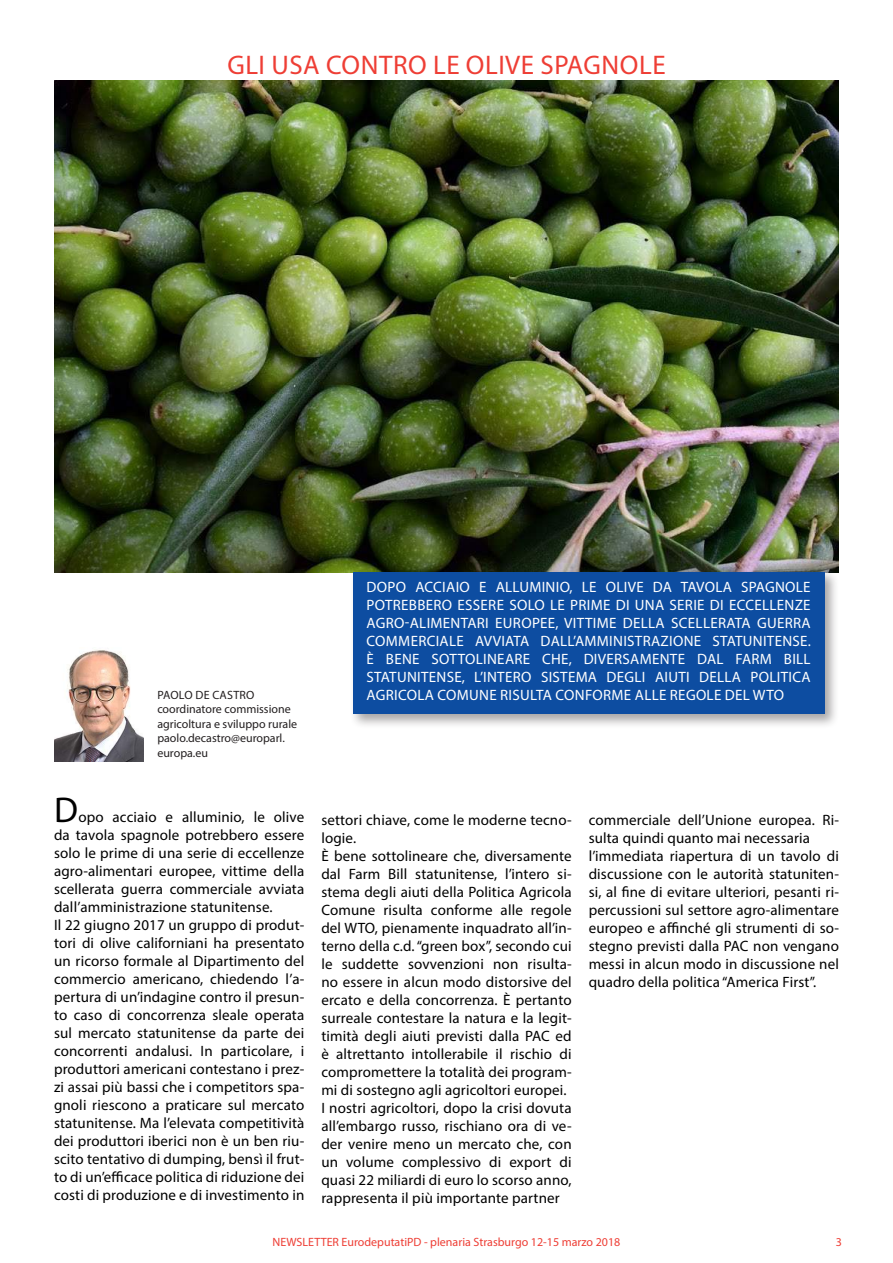
<style>
.page{position:relative;width:893px;height:1263px;background:#fff}
.page>*{position:absolute;margin:0;border:0;box-sizing:border-box;transform-origin:0 0}
.t1{font:36px "Myriad Pro";color:#000}
.t2{font:27px "Myriad Pro";letter-spacing:.02em;color:#ee3e35}
.t3{font:15px/18px "Myriad Pro";letter-spacing:.01em;color:#000}
.t4{font:15px/18px "Myriad Pro";letter-spacing:.02em;color:#fff;text-align:justify}
.t5{font:12px/14.4px "Myriad Pro";color:#231f20}
.t6{font:12px "Myriad Pro";color:#ee3e35}
</style>
<div class="page">
<img style="left:54px;top:81px;width:785px;height:492px">
<div style="left:350px;top:569px;width:489px;height:160px;background:#231f20;opacity:.4"></div>
<div style="left:353px;top:572px;width:471px;height:141px;background:#0d4da1"></div>
<img style="left:54px;top:650px;width:90px;height:111px">
<h2 class="t2" style="left:227px;top:49px;width:440px">GLI USA CONTRO LE OLIVE SPAGNOLE</h2>
<p class="t5" style="left:157px;top:687px;width:141px">PAOLO DE CASTRO coordinatore commissione agricoltura e sviluppo rurale paolo.decastro@europarl. europa.eu</p>
<p class="t4" style="left:367px;top:578px;width:446px">DOPO ACCIAIO E ALLUMINIO, LE OLIVE DA TAVOLA SPAGNOLE POTREBBERO ESSERE SOLO LE PRIME DI UNA SERIE DI ECCELLENZE AGRO-ALIMENTARI EUROPEE, VITTIME DELLA SCELLERATA GUERRA COMMERCIALE AVVIATA DALL’AMMINISTRAZIONE STATUNITENSE.<br>È BENE SOTTOLINEARE CHE, DIVERSAMENTE DAL FARM BILL STATUNITENSE, L’INTERO SISTEMA DEGLI AIUTI DELLA POLITICA AGRICOLA COMUNE RISULTA CONFORME ALLE REGOLE DEL WTO</p>
<h1 class="t1" style="left:54px;top:788px;width:25px">D</h1>
<p class="t3" style="left:54px;top:808px;width:252px;text-indent:24px">opo acciaio e alluminio, le olive da tavola spagnole potrebbero essere solo le prime di una serie di eccellenze agro-alimentari europee, vittime della scellerata guerra commerciale avviata dall’amministrazione statunitense.<br>Il 22 giugno 2017 un gruppo di produt&shy;tori di olive californiani ha presentato un ricorso formale al Dipartimento del commercio americano, chiedendo l’a&shy;pertura di un’indagine contro il presun&shy;to caso di concorrenza sleale operata sul mercato statunitense da parte dei concorrenti andalusi. In particolare, i produttori americani contestano i prez&shy;zi assai più bassi che i competitors spa&shy;gnoli riescono a praticare sul mercato statunitense. Ma l’elevata competitività dei produttori iberici non è un ben riu&shy;scito tentativo di dumping, bensì il frut&shy;to di un’efficace politica di riduzione dei costi di produzione e di investimento in</p>
<p class="t3" style="left:321px;top:810px;width:252px">settori chiave, come le moderne tecno&shy;logie.<br>È bene sottolineare che, diversamente dal Farm Bill statunitense, l’intero si&shy;stema degli aiuti della Politica Agricola Comune risulta conforme alle regole del WTO, pienamente inquadrato all’in&shy;terno della c.d. “green box”, secondo cui le suddette sovvenzioni non risulta&shy;no essere in alcun modo distorsive del ercato e della concorrenza. È pertanto surreale contestare la natura e la legit&shy;timità degli aiuti previsti dalla PAC ed è altrettanto intollerabile il rischio di compromettere la totalità dei program&shy;mi di sostegno agli agricoltori europei.<br>I nostri agricoltori, dopo la crisi dovuta all’embargo russo, rischiano ora di ve&shy;der venire meno un mercato che, con un volume complessivo di export di quasi 22 miliardi di euro lo scorso anno, rappresenta il più importante partner</p>
<p class="t3" style="left:589px;top:810px;width:252px">commerciale dell’Unione europea. Ri&shy;sulta quindi quanto mai necessaria l’immediata riapertura di un tavolo di discussione con le autorità statuniten&shy;si, al fine di evitare ulteriori, pesanti ri&shy;percussioni sul settore agro-alimentare europeo e affinché gli strumenti di so&shy;stegno previsti dalla PAC non vengano messi in alcun modo in discussione nel quadro della politica “America First”.</p>
<p class="t6" style="left:273px;top:1235px;width:349px">NEWSLETTER EurodeputatiPD - plenaria Strasburgo 12-15 marzo 2018</p>
<p class="t6" style="left:836px;top:1235px;width:8px">3</p>
</div>
